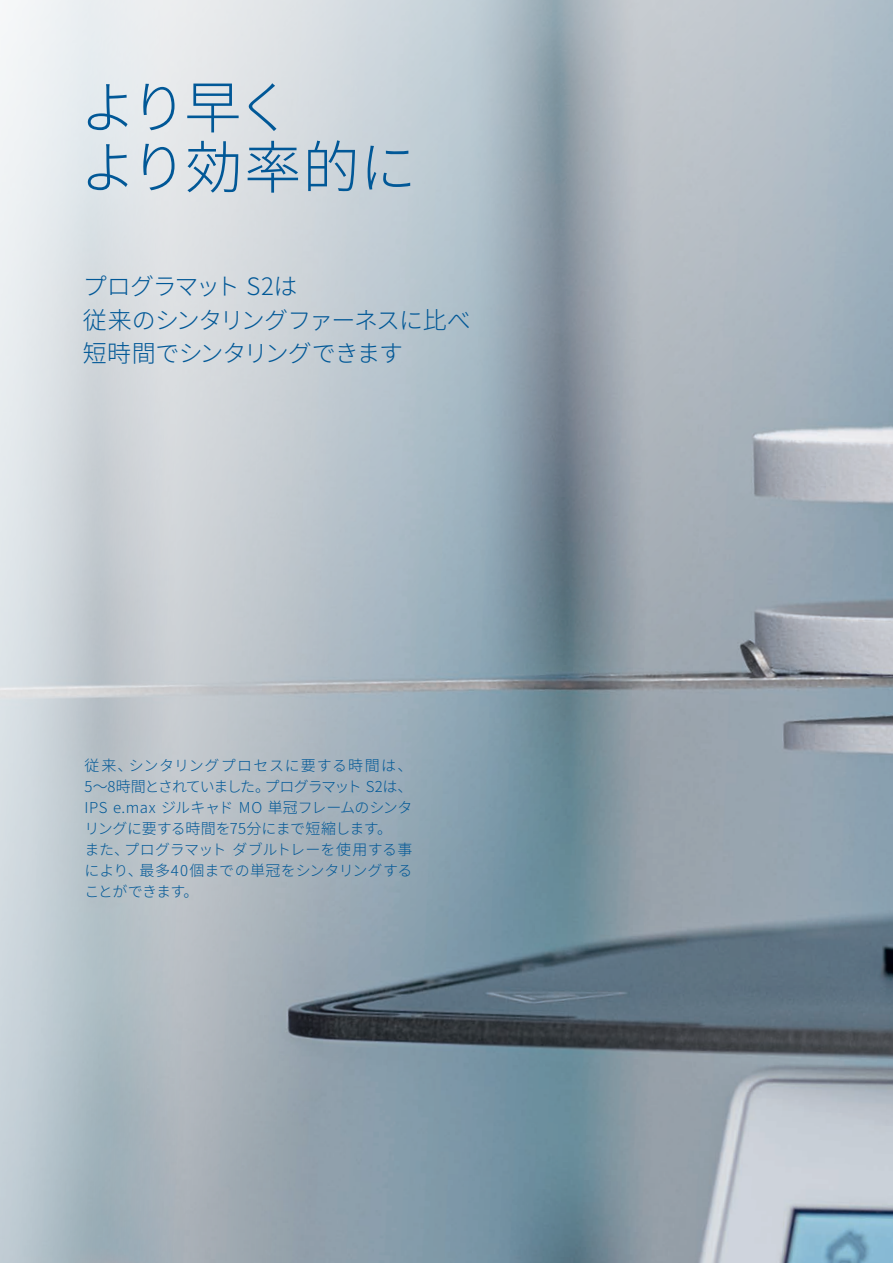
<style>
.page{position:relative;width:893px;height:1263px;background:#fff}
.page>*{position:absolute;margin:0;border:0;box-sizing:border-box;transform-origin:0 0}
.t1{font:300 57px/60px "Noto Sans CJ Kjp";letter-spacing:-.04em;color:#015897}
.t2{font:300 24px/33px "Noto Sans CJ Kjp";letter-spacing:-.045em;color:#015897}
.t3{font:300 15px/21px "Noto Sans CJ Kjp";letter-spacing:-.01em;color:#015897}
</style>
<div class="page">
<img style="left:0;top:0;width:893px;height:1263px">
<h1 class="t1" style="left:80px;top:79px;width:338px">より早く<br>より効率的に</h1>
<h2 class="t2" style="left:83px;top:271px;width:390px">プログラマット S2は<br>従来のシンタリングファーネスに比べ短時間でシンタリングできます</h2>
<p class="t3" style="left:85px;top:755px;width:329px">従来、シンタリングプロセスに要する時間は、<br>5～8時間とされていました。プログラマット S2は、<br>IPS e.max ジルキャド MO 単冠フレームのシンタリングに要する時間を75分にまで短縮します。<br>また、プログラマット ダブルトレーを使用する事により、最多40個までの単冠をシンタリングすることができます。</p>
</div>
